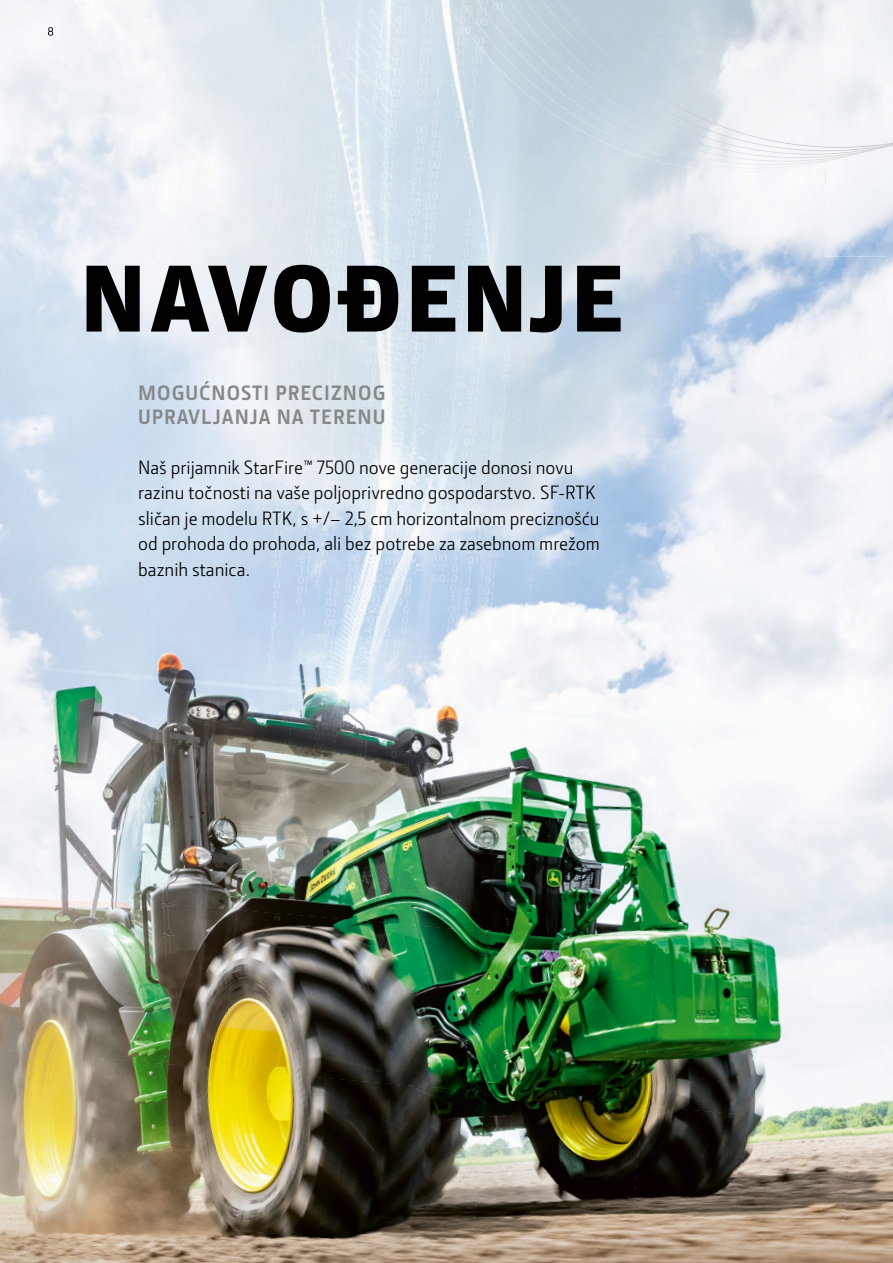
<style>
.page{position:relative;width:893px;height:1263px;background:#fff}
.page>*{position:absolute;margin:0;border:0;box-sizing:border-box;transform-origin:0 0}
.t1{font:900 97.5px "Section";letter-spacing:.05em;color:#000}
.t2{font:700 21px/24px "JD Sans Pro";letter-spacing:.05em;color:#878988}
.t3{font:19.5px/25.5px "JD Sans Pro";color:#000}
</style>
<div class="page">
<img style="left:211px;top:0;width:253px;height:105px">
<div style="left:464px;top:58px;width:61px;height:70px;background:#c9dae5"></div>
<img style="left:712px;top:172px;width:113px;height:191px">
<img style="left:188px;top:105px;width:276px;height:159px">
<img style="left:450px;top:128px;width:276px;height:183px">
<img style="left:794px;top:230px;width:99px;height:354px">
<img style="left:174px;top:264px;width:276px;height:159px">
<img style="left:436px;top:287px;width:276px;height:159px">
<img style="left:675px;top:363px;width:138px;height:335px">
<img style="left:160px;top:423px;width:277px;height:159px">
<img style="left:422px;top:446px;width:277px;height:183px">
<img style="left:761px;top:584px;width:132px;height:371px">
<img style="left:146px;top:582px;width:277px;height:159px">
<img style="left:408px;top:605px;width:277px;height:159px">
<img style="left:840px;top:661px;width:53px;height:602px">
<img style="left:0;top:622px;width:156px;height:267px">
<img style="left:642px;top:734px;width:138px;height:371px">
<img style="left:132px;top:741px;width:277px;height:169px">
<img style="left:394px;top:764px;width:277px;height:183px">
<img style="left:0;top:889px;width:237px;height:160px">
<img style="left:223px;top:910px;width:277px;height:159px">
<img style="left:476px;top:932px;width:181px;height:266px">
<img style="left:734px;top:955px;width:133px;height:308px">
<img style="left:0;top:1049px;width:224px;height:160px">
<img style="left:209px;top:1069px;width:277px;height:140px">
<img style="left:629px;top:1105px;width:119px;height:158px">
<img style="left:470px;top:1198px;width:164px;height:65px">
<img style="left:0;top:1209px;width:472px;height:54px">
<svg style="left:48px;top:27px;width:5px;height:9px"></svg>
<img style="left:825px;top:0;width:68px;height:262px">
<img style="left:887px;top:262px;width:6px;height:53px">
<img style="left:525px;top:0;width:300px;height:155px">
<img style="left:537px;top:0;width:15px;height:52px">
<img style="left:551px;top:51px;width:57px;height:48px">
<img style="left:606px;top:99px;width:219px;height:2px">
<img style="left:523px;top:0;width:14px;height:53px">
<img style="left:561px;top:54px;width:31px;height:47px">
<img style="left:590px;top:101px;width:235px;height:2px">
<img style="left:488px;top:0;width:35px;height:56px">
<img style="left:561px;top:57px;width:16px;height:47px">
<img style="left:574px;top:103px;width:251px;height:2px">
<img style="left:488px;top:0;width:15px;height:55px">
<img style="left:502px;top:53px;width:59px;height:53px">
<img style="left:559px;top:105px;width:266px;height:2px">
<img style="left:444px;top:0;width:44px;height:58px">
<div style="left:488px;top:56px;width:57px;height:52px;background:#c6d7df"></div>
<img style="left:543px;top:107px;width:282px;height:65px">
<img style="left:825px;top:141px;width:68px;height:2px">
<img style="left:879px;top:142px;width:14px;height:1px">
<svg style="left:816px;top:143px;width:77px;height:20px"></svg>
<h1 class="t1" style="left:81px;top:236px;width:543px">NAVOĐENJE</h1>
<p class="t2" style="left:138px;top:380px;width:249px">MOGUĆNOSTI PRECIZNOG<br>UPRAVLJANJA NA TERENU</p>
<p class="t3" style="left:138px;top:454px;width:463px">Naš prijamnik StarFire™ 7500 nove generacije donosi novu razinu točnosti na vaše poljoprivredno gospodarstvo. SF-RTK sličan je modelu RTK, s +/– 2,5 cm horizontalnom preciznošću od prohoda do prohoda, ali bez potrebe za zasebnom mrežom baznih stanica.</p>
</div>
